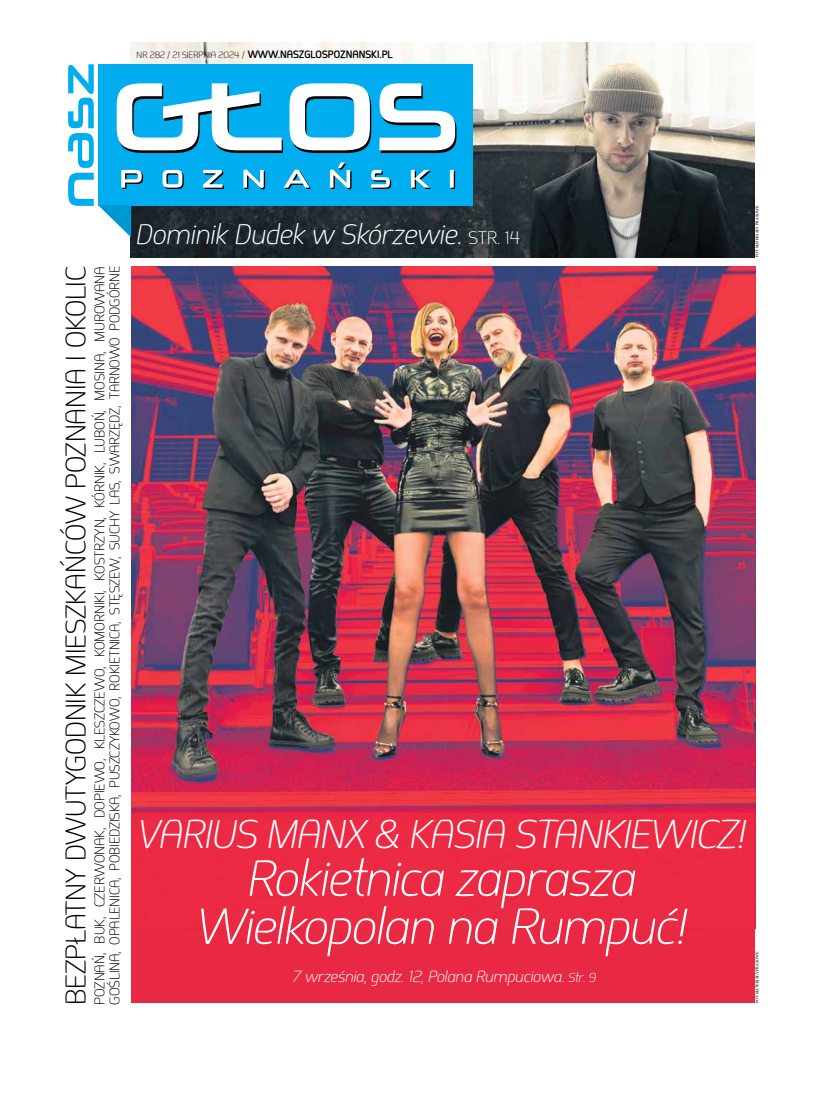
<style>
.page{position:relative;width:820px;height:1106px;background:#fff}
.page>*{position:absolute;margin:0;border:0;box-sizing:border-box;transform-origin:0 0}
.t1{font:italic 300 50px/48px "Springsteel";letter-spacing:-.01em;color:#fff;text-align:center}
.t2{font:italic 300 40px "Springsteel";letter-spacing:-.01em;color:#fff}
.t3{font:300 28px "Springsteel";letter-spacing:-.005em;color:#000}
.t4{font:italic 300 28px "Springsteel";color:#fff}
.t5{font:italic 300 16px "Springsteel";color:#fff}
.t6{font:300 14px/15px "Springsteel";letter-spacing:-.005em;color:#000}
.t7{font:700 10.6px "Springsteel";color:#000}
.t8{font:4px "Lido STF";letter-spacing:.015em;color:#000}
.s1{font-weight:300;font-size:9px}
.s2{font-style:normal;font-size:18px}
.s3{font-size:13px}
</style>
<div class="page">
<img style="left:131px;top:43px;width:623px;height:214px">
<div style="left:98px;top:64px;width:374px;height:142px;background:#00aeef"></div>
<svg style="left:68px;top:64px;width:388px;height:173px"></svg>
<div style="left:131px;top:266px;width:623px;height:737px;background:#e92844"></div>
<img style="left:131px;top:266px;width:623px;height:547px">
<p class="t7" style="left:136px;top:47px;width:257px"><span class="s1">NR 282 / 21 SIERPNIA 2024 /</span> WWW.NASZGLOSPOZNANSKI.PL</p>
<h3 class="t3" style="left:59px;top:1004px;width:740px;rotate:-90deg">BEZPŁATNY DWUTYGODNIK MIESZKAŃCÓW POZNANIA I OKOLIC</h3>
<p class="t6" style="left:92px;top:1004px;width:739px;rotate:-90deg">poznań, Buk, Czerwonak, Dopiewo, Kleszczewo, Komorniki, Kostrzyn, Kórnik, Luboń, Mosina, Murowana<br>Goślina, Opalenica, Pobiedziska, Puszczykowo, Rokietnica, Stęszew, Suchy Las, Swarzędz, Tarnowo Podgórne</p>
<h3 class="t4" style="left:136px;top:218px;width:385px">Dominik Dudek w Skórzewie. <span class="s2">STR. 14</span></h3>
<p class="t8" style="left:754px;top:257px;width:53px;rotate:-90deg">Fot. Materiały prasowe</p>
<h2 class="t2" style="left:138px;top:810px;width:610px">VARIUS MANX &amp; KASIA STANKIEWICZ!</h2>
<h1 class="t1" style="left:197px;top:854px;width:492px">Rokietnica zaprasza<br>Wielkopolan na Rumpuć!</h1>
<p class="t5" style="left:292px;top:967px;width:305px">7 września, godz. 12, Polana Rumpuciowa. <span class="s3">Str. 9</span></p>
<p class="t8" style="left:754px;top:1003px;width:53px;rotate:-90deg">Fot. Materiały prasowe</p>
</div>
